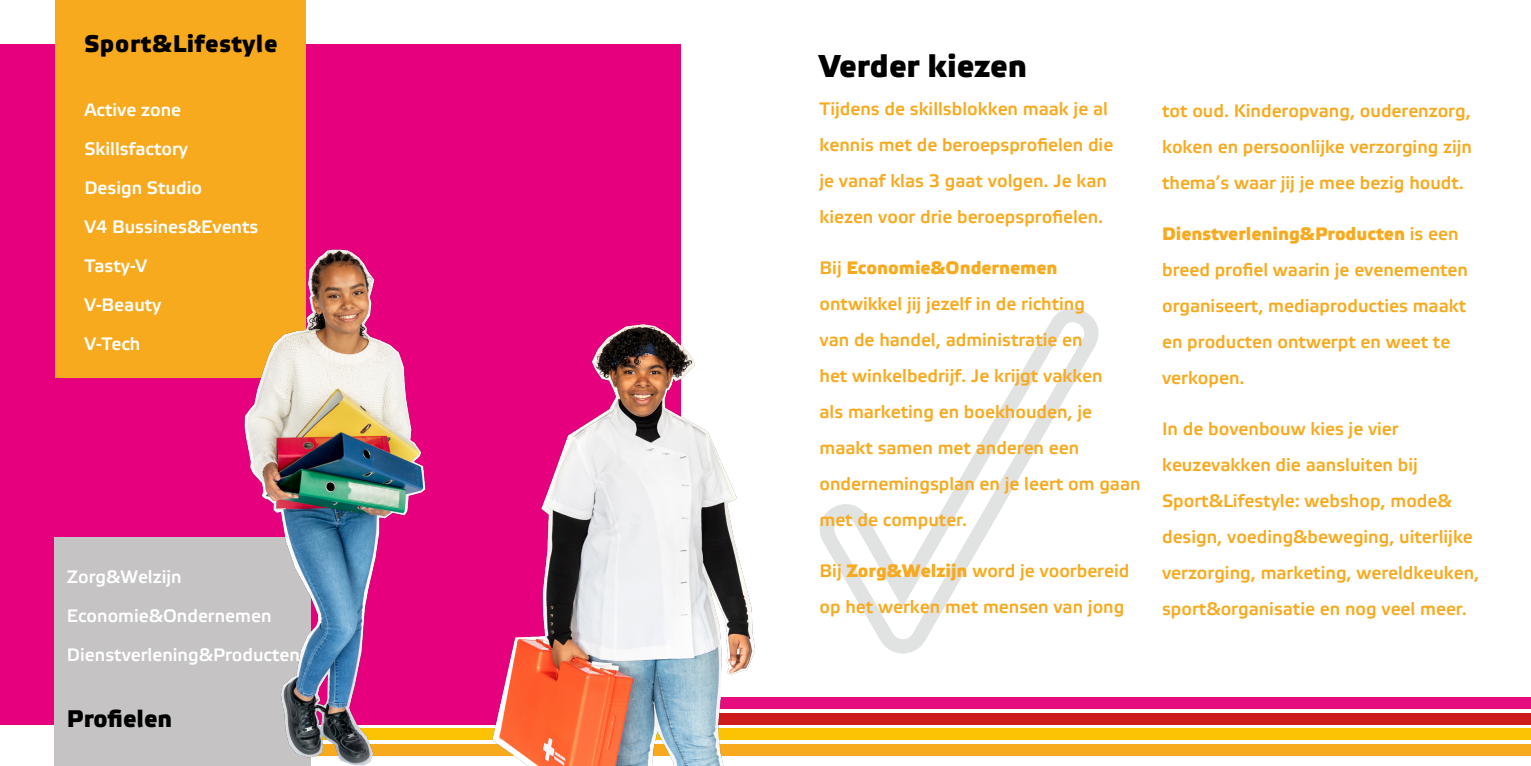
<style>
.page{position:relative;width:1531px;height:766px;background:#fff}
.page>*{position:absolute;margin:0;border:0;box-sizing:border-box;transform-origin:0 0}
.t1{font:700 31.5px "Etelka Medium Pro";color:#000}
.t2{font:700 24px "Etelka Medium Pro";letter-spacing:.03em;color:#000}
.t3{font:700 24px "Etelka Medium Pro";color:#000}
.t4{font:500 18px/36px "Etelka";color:#f8aa1f}
.t5{font:500 18px/39px "Etelka";color:#fff}
.t6{font:700 18px "Etelka Medium Pro";color:#f8aa1f}
.s1{font-family:"Etelka";font-weight:500}
.s2{font-family:"Etelka Medium Pro";font-weight:700}
</style>
<div class="page">
<svg style="left:828px;top:308px;width:270px;height:345px"></svg>
<div style="left:252px;top:697px;width:1279px;height:11px;background:#e50c7e"></div>
<div style="left:252px;top:712px;width:1279px;height:12px;background:#cd1a1c"></div>
<div style="left:252px;top:744px;width:1279px;height:11px;background:#f8aa1e"></div>
<div style="left:252px;top:728px;width:1279px;height:11px;background:#fcc304"></div>
<div style="left:0;top:44px;width:680px;height:680px;background:#e6007d"></div>
<div style="left:54px;top:537px;width:257px;height:228px;background:#c5c3c3"></div>
<div style="left:55px;top:0;width:251px;height:377px;background:#f8aa1f"></div>
<img style="left:139px;top:249px;width:265px;height:516px">
<img style="left:404px;top:316px;width:424px;height:449px">
<h2 class="t2" style="left:84px;top:31px;width:195px">Sport&amp;Lifestyle</h2>
<p class="t5" style="left:84px;top:90px;width:176px">Active zone<br>Skillsfactory<br>Design Studio<br>V4 Bussines&amp;Events<br>Tasty-V<br>V-Beauty<br>V-Tech</p>
<p class="t5" style="left:67px;top:557px;width:234px">Zorg&amp;Welzijn<br>Economie&amp;Ondernemen<br>Dienstverlening&amp;Producten</p>
<h2 class="t3" style="left:67px;top:705px;width:107px">Profielen</h2>
<h1 class="t1" style="left:819px;top:48px;width:209px">Verder kiezen</h1>
<p class="t4" style="left:819px;top:91px;width:295px">Tijdens de skillsblokken maak je al kennis met de beroepsprofielen die je vanaf klas 3 gaat volgen. Je kan kiezen voor drie beroepsprofielen.</p>
<p class="t6" style="left:819px;top:257px;width:239px"><span class="s1">Bij</span> Economie&amp;Ondernemen</p>
<p class="t4" style="left:819px;top:286px;width:323px">ontwikkel jij jezelf in de richting<br>van de handel, administratie en<br>het winkelbedrijf. Je krijgt vakken<br>als marketing en boekhouden, je maakt samen met anderen een ondernemingsplan en je leert om gaan met de computer.</p>
<p class="t4" style="left:819px;top:553px;width:311px">Bij <span class="s2">Zorg&amp;Welzijn</span> word je voorbereid op het werken met mensen van jong</p>
<p class="t4" style="left:1162px;top:93px;width:311px;text-align:justify">tot oud. Kinderopvang, ouderenzorg, koken en persoonlijke verzorging zijn thema’s waar jij je mee bezig houdt.</p>
<p class="t6" style="left:1162px;top:224px;width:298px">Dienstverlening&amp;Producten <span class="s1">is een</span></p>
<p class="t4" style="left:1162px;top:252px;width:307px">breed profiel waarin je evenementen organiseert, mediaproducties maakt en producten ontwerpt en weet te verkopen.</p>
<p class="t4" style="left:1162px;top:411px;width:319px">In de bovenbouw kies je vier keuzevakken die aansluiten bij Sport&amp;Lifestyle: webshop, mode&amp; design, voeding&amp;beweging, uiterlijke verzorging, marketing, wereldkeuken, sport&amp;organisatie en nog veel meer.</p>
</div>
